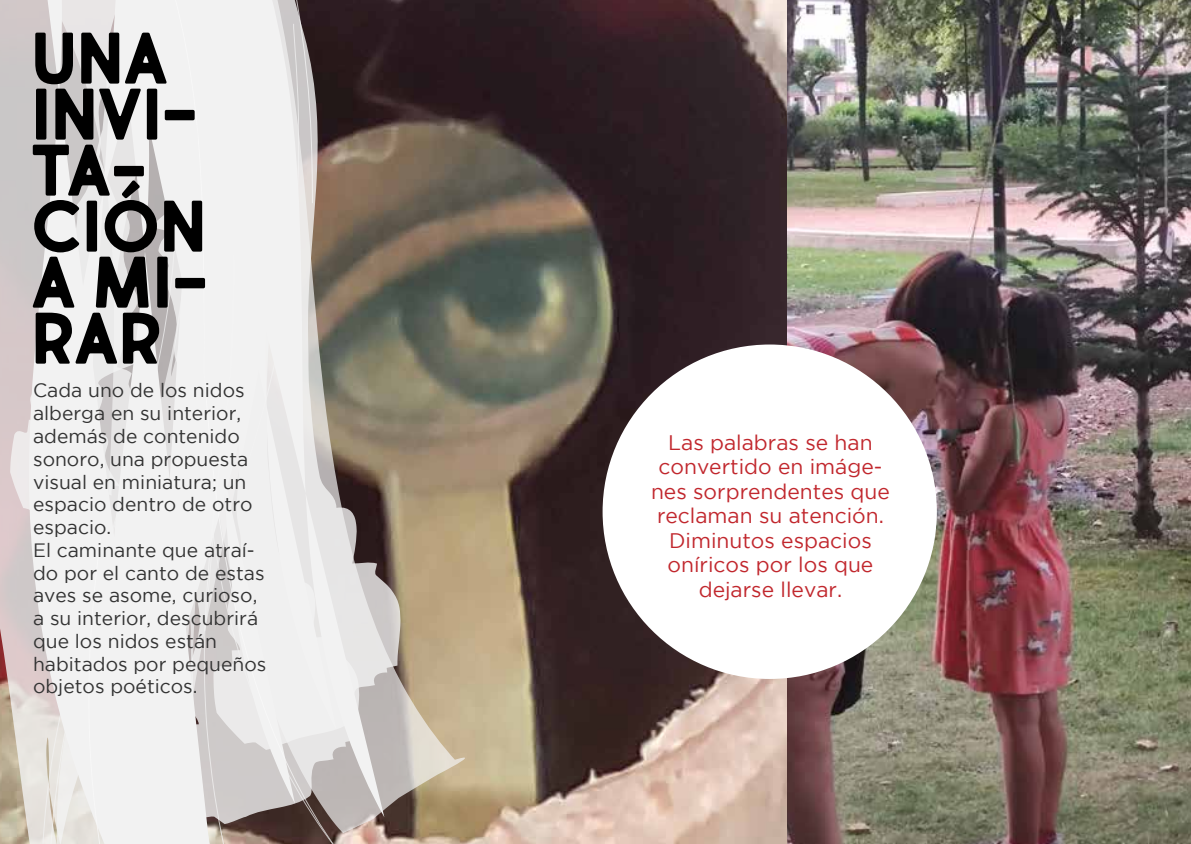
<style>
.page{position:relative;width:1191px;height:844px;background:#fff}
.page>*{position:absolute;margin:0;border:0;box-sizing:border-box;transform-origin:0 0}
.t1{font:700 71.75px/56px "Market Fresh";color:#000}
.t2{font:21px/24.5px "Gotham";color:#c1272d;text-align:center}
.t3{font:19.25px/22.8px "Gotham";color:#333}
</style>
<div class="page">
<img style="left:334px;top:0;width:453px;height:843px">
<svg style="left:0;top:0;width:21px;height:843px;background:#cec3bf"></svg>
<svg style="left:21px;top:0;width:20px;height:843px;background:#d8d2d1"></svg>
<svg style="left:334px;top:0;width:131px;height:832px;background:#887c6d"></svg>
<svg style="left:41px;top:0;width:293px;height:843px"></svg>
<svg style="left:196px;top:125px;width:138px;height:718px"></svg>
<svg style="left:120px;top:0;width:193px;height:471px"></svg>
<img style="left:787px;top:0;width:404px;height:843px">
<div style="left:602px;top:344px;width:335px;height:334px;background:#fff;border-radius:50%"></div>
<h1 class="t1" style="left:31px;top:29px;width:178px">UNA<br>INVI-<br>TA-<br>CIÓN<br>A MI-<br>RAR</h1>
<p class="t3" style="left:33px;top:379px;width:235px">Cada uno de los nidos alberga en su interior, además de contenido sonoro, una propuesta visual en miniatura; un espacio dentro de otro espacio.<br>El caminante que atraí&shy;do por el canto de estas aves se asome, curioso, a su interior, descubrirá que los nidos están habitados por pequeños objetos poéticos.</p>
<p class="t2" style="left:651px;top:429px;width:240px">Las palabras se han convertido en imáge&shy;nes sorprendentes que reclaman su atención.<br>Diminutos espacios oníricos por los que dejarse llevar.</p>
</div>
